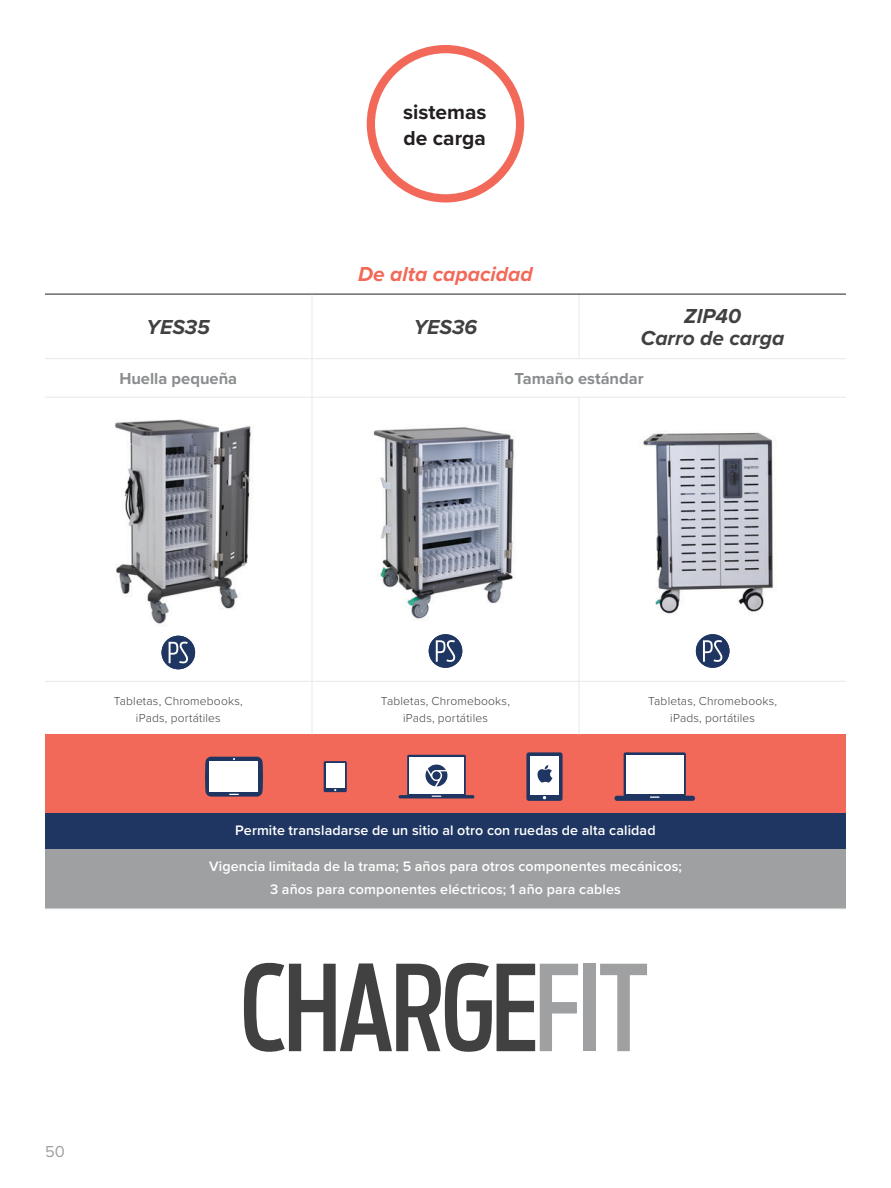
<style>
.page{position:relative;width:891px;height:1188px;background:#fff}
.page>*{position:absolute;margin:0;border:0;box-sizing:border-box;transform-origin:0 0}
.t1{font:italic 700 21px/22.5px "Proxima Nova";color:#414142;text-align:center}
.t2{font:700 21px/25.2px "Proxima Nova";color:#231f20}
.t3{font:italic 700 21px "Proxima Nova";color:#f26959}
.t4{font:700 16.5px "Proxima Nova";color:#8a8c8e}
.t5{font:16.5px "Proxima Nova";color:#9ea0a2}
.t6{font:600 14.25px/22.5px "Proxima Nova";letter-spacing:.005em;color:#fff;text-align:center}
.t7{font:300 12px/16.5px "Proxima Nova";letter-spacing:.015em;color:#414142;text-align:center}
</style>
<div class="page">
<div style="left:367px;top:45px;width:157px;height:158px;border:8px solid #f26959;border-radius:50%"></div>
<svg style="left:244px;top:963px;width:334px;height:89px"></svg>
<div style="left:583px;top:964px;width:12px;height:87px;background:#9ea0a2"></div>
<svg style="left:600px;top:964px;width:47px;height:87px"></svg>
<div style="left:45px;top:734px;width:801px;height:79px;background:#f26959"></div>
<div style="left:45px;top:813px;width:801px;height:37px;background:#1f3662"></div>
<div style="left:45px;top:850px;width:801px;height:59px;background:#9ea0a2"></div>
<hr style="left:312px;top:358px;width:267px;height:1px;background:#e7e8e8">
<hr style="left:579px;top:358px;width:267px;height:1px;background:#e7e8e8">
<hr style="left:312px;top:397px;width:267px;height:1px;background:#e7e8e8">
<hr style="left:579px;top:634px;width:1px;height:47px;background:#e7e8e8">
<hr style="left:312px;top:681px;width:267px;height:1px;background:#e7e8e8">
<hr style="left:579px;top:294px;width:1px;height:64px;background:#e7e8e8">
<hr style="left:579px;top:397px;width:267px;height:1px;background:#e7e8e8">
<hr style="left:579px;top:398px;width:1px;height:236px;background:#e7e8e8">
<hr style="left:579px;top:681px;width:267px;height:1px;background:#e7e8e8">
<hr style="left:579px;top:682px;width:1px;height:52px;background:#e7e8e8">
<hr style="left:312px;top:294px;width:267px;height:1px;background:#231f20">
<hr style="left:579px;top:294px;width:267px;height:1px;background:#231f20">
<hr style="left:45px;top:294px;width:267px;height:1px;background:#231f20">
<hr style="left:312px;top:294px;width:1px;height:64px;background:#e7e8e8">
<hr style="left:45px;top:358px;width:267px;height:1px;background:#e7e8e8">
<hr style="left:312px;top:359px;width:1px;height:38px;background:#e7e8e8">
<hr style="left:45px;top:397px;width:267px;height:1px;background:#e7e8e8">
<hr style="left:312px;top:398px;width:1px;height:236px;background:#e7e8e8">
<hr style="left:312px;top:634px;width:1px;height:47px;background:#e7e8e8">
<hr style="left:45px;top:681px;width:267px;height:1px;background:#e7e8e8">
<hr style="left:312px;top:682px;width:1px;height:52px;background:#e7e8e8">
<hr style="left:45px;top:909px;width:267px;height:1px;background:#e7e8e8">
<hr style="left:312px;top:909px;width:267px;height:1px;background:#e7e8e8">
<hr style="left:579px;top:909px;width:267px;height:1px;background:#e7e8e8">
<img style="left:115px;top:419px;width:138px;height:205px">
<img style="left:373px;top:427px;width:141px;height:192px">
<img style="left:643px;top:431px;width:131px;height:183px">
<div style="left:162px;top:636px;width:33px;height:33px;background:#1f3662;border-radius:50%"></div>
<svg style="left:169px;top:642px;width:19px;height:21px"></svg>
<div style="left:429px;top:634px;width:33px;height:34px;background:#1f3662;border-radius:50%"></div>
<svg style="left:436px;top:640px;width:19px;height:22px"></svg>
<div style="left:696px;top:634px;width:33px;height:34px;background:#1f3662;border-radius:50%"></div>
<svg style="left:703px;top:640px;width:19px;height:22px"></svg>
<svg style="left:205px;top:757px;width:58px;height:40px;background:#b9bcc9"></svg>
<svg style="left:324px;top:761px;width:23px;height:31px"></svg>
<div style="left:326px;top:764px;width:18px;height:24px;background:#fff"></div>
<div style="left:407px;top:755px;width:59px;height:41px;background:linear-gradient(to right,#fff,#fff)"></div>
<hr style="left:399px;top:795px;width:75px;height:3px;background:#1f3662;border-radius:2px">
<div style="left:409px;top:757px;width:55px;height:36px;background:#fff"></div>
<svg style="left:426px;top:764px;width:21px;height:22px"></svg>
<div style="left:432px;top:771px;width:9px;height:9px;background:#1f3662;border-radius:50%"></div>
<div style="left:526px;top:752px;width:37px;height:49px;background:#1f3662;border-radius:2px"></div>
<div style="left:530px;top:756px;width:29px;height:39px;background:#fff"></div>
<svg style="left:537px;top:765px;width:15px;height:18px"></svg>
<div style="left:624px;top:752px;width:62px;height:45px;background:linear-gradient(to right,#1f3662,#1f3662);border-radius:2px"></div>
<div style="left:614px;top:796px;width:81px;height:5px;background:#1f3662;border-radius:3px"></div>
<div style="left:626px;top:755px;width:57px;height:38px;background:#fff"></div>
<h1 class="t2" style="left:403px;top:101px;width:85px">sistemas de carga</h1>
<h1 class="t3" style="left:358px;top:261px;width:176px">De alta capacidad</h1>
<h1 class="t1" style="left:147px;top:316px;width:65px">YES35</h1>
<h1 class="t1" style="left:414px;top:316px;width:65px">YES36</h1>
<h1 class="t1" style="left:641px;top:305px;width:145px">ZIP40<br>Carro de carga</h1>
<p class="t4" style="left:119px;top:368px;width:119px">Huella pequeña</p>
<p class="t4" style="left:515px;top:368px;width:131px">Tamaño estándar</p>
<p class="t7" style="left:114px;top:692px;width:131px">Tabletas, Chromebooks, iPads, portátiles</p>
<p class="t7" style="left:381px;top:692px;width:131px">Tabletas, Chromebooks, iPads, portátiles</p>
<p class="t7" style="left:648px;top:692px;width:131px">Tabletas, Chromebooks, iPads, portátiles</p>
<p class="t6" style="left:235px;top:818px;width:422px">Permite transladarse de un sitio al otro con ruedas de alta calidad</p>
<p class="t6" style="left:209px;top:855px;width:474px">Vigencia limitada de la trama; 5 años para otros componentes mecánicos;<br>3 años para componentes eléctricos; 1 año para cables</p>
<p class="t5" style="left:45px;top:1142px;width:21px">50</p>
</div>
